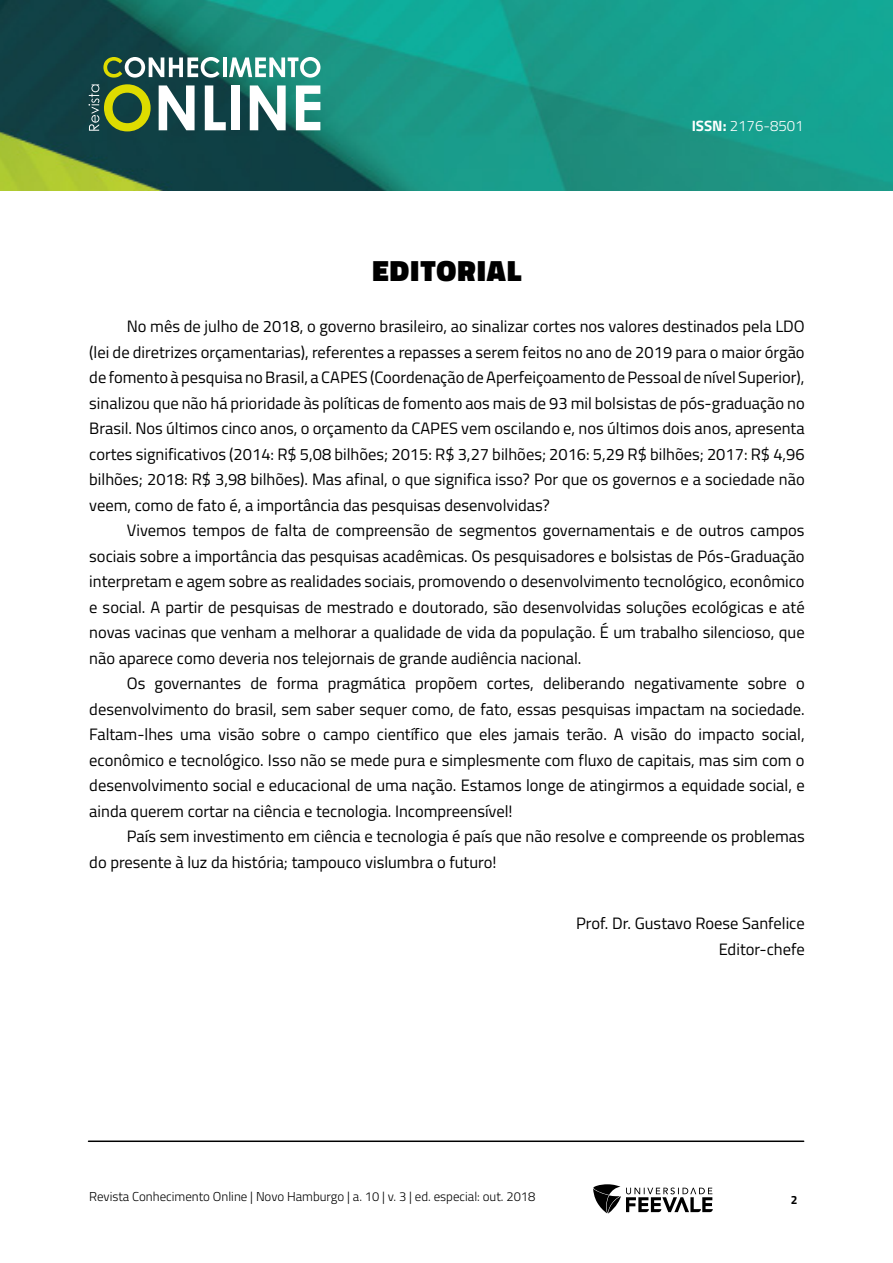
<style>
.page{position:relative;width:893px;height:1263px;background:#fff}
.page>*{position:absolute;margin:0;border:0;box-sizing:border-box;transform-origin:0 0}
.t1{font:900 29.7px "Titillium Web";letter-spacing:.04em;color:#000}
.t2{font:16.5px/25.5px "Titillium Web";color:#000;text-align:justify}
.t3{font:300 15px "Titillium Web";color:#fff}
.t4{font:300 12.9px "Titillium Web";color:#000}
.t5{font:700 12px "Titillium Web";color:#000}
.s1{font-weight:700}
</style>
<div class="page">
<img style="left:0;top:0;width:893px;height:190px">
<svg style="left:103px;top:57px;width:117px;height:21px"></svg>
<hr style="left:223px;top:57px;width:3px;height:20px;background:#fff">
<svg style="left:229px;top:57px;width:91px;height:21px"></svg>
<svg style="left:88px;top:84px;width:63px;height:47px;background:#607d34"></svg>
<svg style="left:159px;top:85px;width:36px;height:45px"></svg>
<svg style="left:205px;top:85px;width:21px;height:45px"></svg>
<div style="left:232px;top:85px;width:8px;height:45px;background:#fff"></div>
<svg style="left:250px;top:85px;width:36px;height:45px"></svg>
<svg style="left:296px;top:85px;width:24px;height:45px"></svg>
<hr style="left:88px;top:1140px;width:716px;height:2px;background:#000">
<svg style="left:593px;top:1184px;width:120px;height:29px"></svg>
<p class="t3" style="left:692px;top:115px;width:114px"><span class="s1">ISSN:</span> 2176-8501</p>
<h1 class="t1" style="left:372px;top:249px;width:151px">EDITORIAL</h1>
<p class="t2" style="left:89px;top:313px;width:717px;text-indent:38px">No mês de julho de 2018, o governo brasileiro, ao sinalizar cortes nos valores destinados pela LDO (lei de diretrizes orçamentarias), referentes a repasses a serem feitos no ano de 2019 para o maior órgão de fomento à pesquisa no Brasil, a CAPES (Coordenação de Aperfeiçoamento de Pessoal de nível Superior), sinalizou que não há prioridade às políticas de fomento aos mais de 93 mil bolsistas de pós-graduação no Brasil. Nos últimos cinco anos, o orçamento da CAPES vem oscilando e, nos últimos dois anos, apresenta cortes significativos (2014: R$ 5,08 bilhões; 2015: R$ 3,27 bilhões; 2016: 5,29 R$ bilhões; 2017: R$ 4,96 bilhões; 2018: R$ 3,98 bilhões). Mas afinal, o que significa isso? Por que os governos e a sociedade não veem, como de fato é, a importância das pesquisas desenvolvidas?</p>
<p class="t2" style="left:89px;top:517px;width:717px;text-indent:38px">Vivemos tempos de falta de compreensão de segmentos governamentais e de outros campos sociais sobre a importância das pesquisas acadêmicas. Os pesquisadores e bolsistas de Pós-Graduação interpretam e agem sobre as realidades sociais, promovendo o desenvolvimento tecnológico, econômico e social. A partir de pesquisas de mestrado e doutorado, são desenvolvidas soluções ecológicas e até novas vacinas que venham a melhorar a qualidade de vida da população. É um trabalho silencioso, que não aparece como deveria nos telejornais de grande audiência nacional.</p>
<p class="t2" style="left:89px;top:670px;width:717px;text-indent:38px">Os governantes de forma pragmática propõem cortes, deliberando negativamente sobre o desenvolvimento do brasil, sem saber sequer como, de fato, essas pesquisas impactam na sociedade.<br>Faltam-lhes uma visão sobre o campo científico que eles jamais terão. A visão do impacto social, econômico e tecnológico. Isso não se mede pura e simplesmente com fluxo de capitais, mas sim com o desenvolvimento social e educacional de uma nação. Estamos longe de atingirmos a equidade social, e ainda querem cortar na ciência e tecnologia. Incompreensível!</p>
<p class="t2" style="left:89px;top:823px;width:717px;text-indent:38px">País sem investimento em ciência e tecnologia é país que não resolve e compreende os problemas do presente à luz da história; tampouco vislumbra o futuro!</p>
<p class="t2" style="left:576px;top:910px;width:230px;text-align:right">Prof. Dr. Gustavo Roese Sanfelice<br>Editor-chefe</p>
<p class="t4" style="left:89px;top:1187px;width:448px">Revista Conhecimento Online | Novo Hamburgo | a. 10 | v. 3 | ed. especial: out. 2018</p>
<p class="t5" style="left:791px;top:1190px;width:8px">2</p>
</div>
